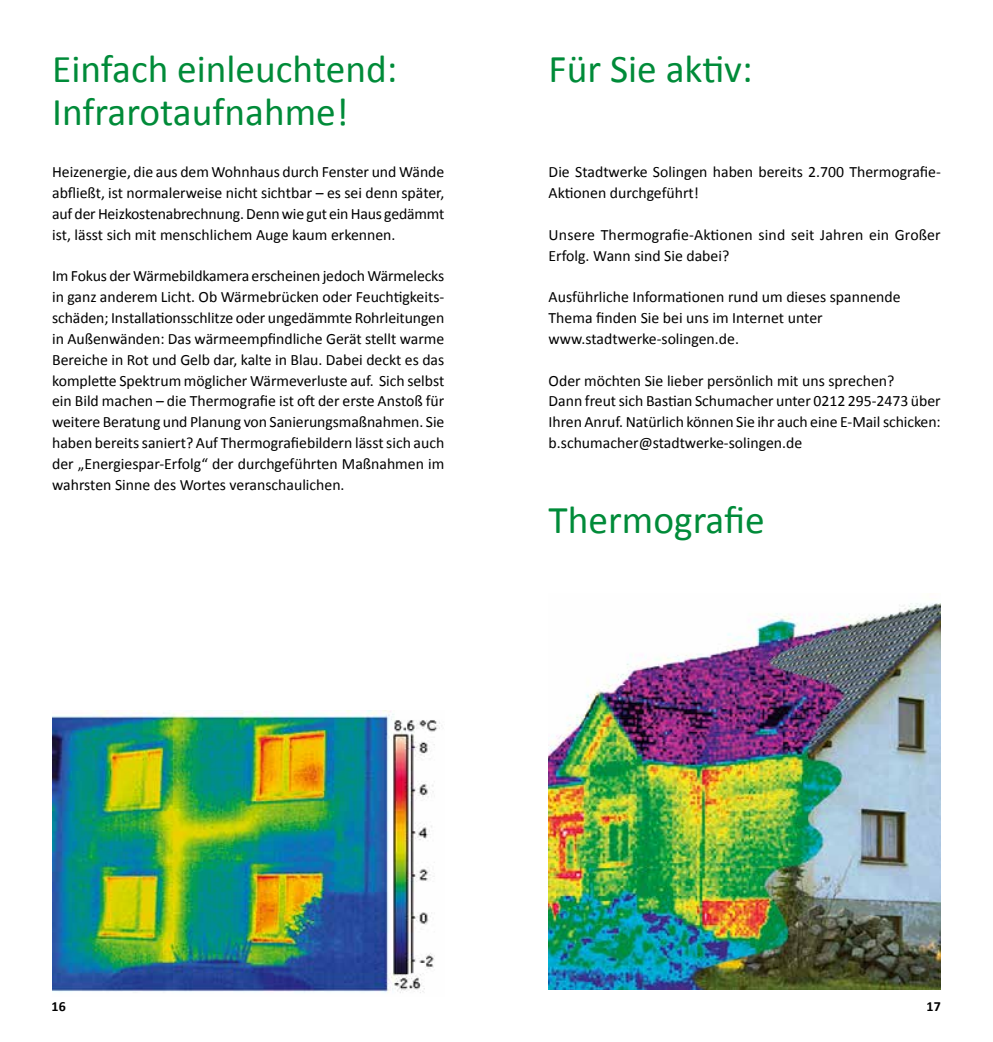
<style>
.page{position:relative;width:993px;height:1042px;background:#fff}
.page>*{position:absolute;margin:0;border:0;box-sizing:border-box;transform-origin:0 0}
.t1{font:39.38px/43.4px "Calibri";color:#008b39}
.t2{font:15.75px/20.8px "Calibri";color:#000}
.t3{font:700 14px "Calibri";color:#000}
</style>
<div class="page">
<img style="left:52px;top:710px;width:390px;height:283px">
<img style="left:548px;top:603px;width:392px;height:387px">
<h1 class="t1" style="left:52px;top:47px;width:346px">Einfach einleuchtend:<br>Infrarotaufnahme!</h1>
<p class="t2" style="left:52px;top:162px;width:393px;text-align:justify">Heizenergie, die aus dem Wohnhaus durch Fenster und Wände abfließt, ist normalerweise nicht sichtbar – es sei denn später, auf der Heizkostenabrechnung. Denn wie gut ein Haus gedämmt ist, lässt sich mit menschlichem Auge kaum erkennen.</p>
<p class="t2" style="left:52px;top:266px;width:393px;text-align:justify">Im Fokus der Wärmebildkamera erscheinen jedoch Wärmelecks in ganz anderem Licht. Ob Wärmebrücken oder Feuchtigkeits&shy;schäden; Installationsschlitze oder ungedämmte Rohrleitungen in Außenwänden: Das wärmeempfindliche Gerät stellt warme Bereiche in Rot und Gelb dar, kalte in Blau. Dabei deckt es das komplette Spektrum möglicher Wärmeverluste auf. Sich selbst ein Bild machen – die Thermografie ist oft der erste Anstoß für weitere Beratung und Planung von Sanierungsmaßnahmen. Sie haben bereits saniert? Auf Thermografiebildern lässt sich auch der „Energiespar-Erfolg“ der durchgeführten Maßnahmen im wahrsten Sinne des Wortes veranschaulichen.</p>
<h1 class="t1" style="left:548px;top:47px;width:205px">Für Sie aktiv:</h1>
<p class="t2" style="left:548px;top:162px;width:393px">Die Stadtwerke Solingen haben bereits 2.700 Thermografie-<br>Aktionen durchgeführt!</p>
<p class="t2" style="left:548px;top:224px;width:393px">Unsere Thermografie-Aktionen sind seit Jahren ein Großer<br>Erfolg. Wann sind Sie dabei?</p>
<p class="t2" style="left:548px;top:287px;width:353px">Ausführliche Informationen rund um dieses spannende<br>Thema finden Sie bei uns im Internet unter www.stadtwerke-solingen.de.</p>
<p class="t2" style="left:548px;top:370px;width:393px">Oder möchten Sie lieber persönlich mit uns sprechen?<br>Dann freut sich Bastian Schumacher unter 0212 295-2473 über Ihren Anruf. Natürlich können Sie ihr auch eine E-Mail schicken: b.schumacher@stadtwerke-solingen.de</p>
<h1 class="t1" style="left:548px;top:498px;width:217px">Thermografie</h1>
<p class="t3" style="left:52px;top:997px;width:16px">16</p>
<p class="t3" style="left:926px;top:997px;width:16px">17</p>
</div>
